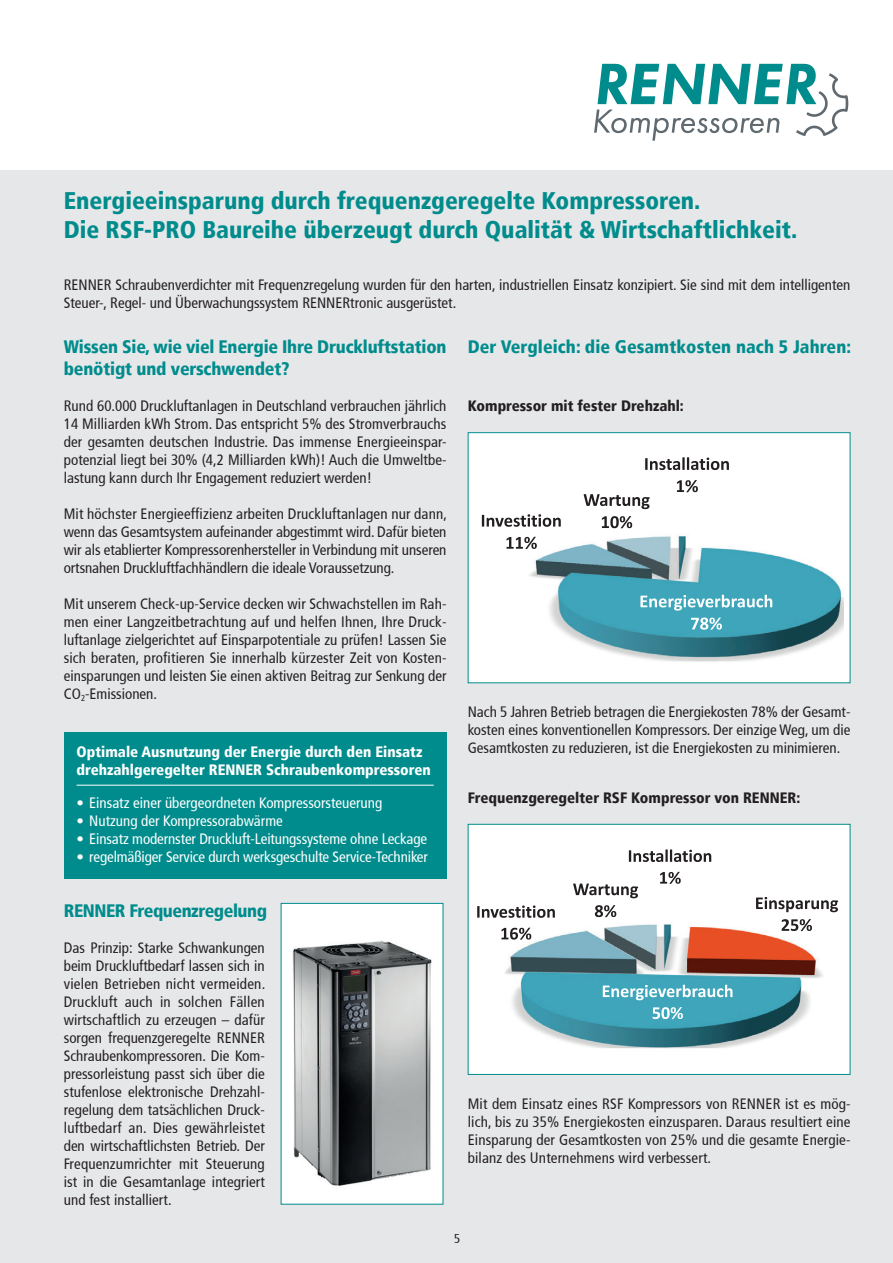
<style>
.page{position:relative;width:893px;height:1263px;background:#fff}
.page>*{position:absolute;margin:0;border:0;box-sizing:border-box;transform-origin:0 0}
.t1{font:900 condensed 24px/28.8px "Frutiger";color:#008c8c}
.t2{font:900 condensed 18px/21.6px "Frutiger";letter-spacing:-.01em;color:#008c8c}
.t3{font:condensed 15px/18px "Frutiger";color:#231f20;text-align:justify}
.t4{font:condensed 15px "Frutiger";letter-spacing:-.005em;color:#fff}
.t5{font:900 condensed 15px/18px "Frutiger";color:#fff}
.t6{font:900 condensed 15px "Frutiger";color:#231f20}
.t7{font:condensed 12.75px "Frutiger";color:#231f20}
</style>
<div class="page">
<svg style="left:594px;top:64px;width:254px;height:77px"></svg>
<div style="left:0;top:170px;width:893px;height:1093px;background:#e6e7e9"></div>
<div style="left:64px;top:733px;width:382px;height:146px;background:#008c8c"></div>
<hr style="left:77px;top:785px;width:357px;height:1px;background:#fff">
<div style="left:468px;top:824px;width:382px;height:250px;background:#fff"></div>
<img style="left:504px;top:917px;width:319px;height:132px">
<svg style="left:595px;top:905px;width:21px;height:12px"></svg>
<svg style="left:573px;top:883px;width:65px;height:15px"></svg>
<svg style="left:660px;top:872px;width:21px;height:12px"></svg>
<svg style="left:629px;top:849px;width:82px;height:13px"></svg>
<svg style="left:653px;top:1007px;width:30px;height:12px"></svg>
<svg style="left:603px;top:985px;width:129px;height:15px"></svg>
<svg style="left:501px;top:927px;width:30px;height:13px"></svg>
<svg style="left:477px;top:905px;width:78px;height:13px"></svg>
<svg style="left:782px;top:919px;width:30px;height:12px"></svg>
<svg style="left:756px;top:897px;width:82px;height:15px"></svg>
<div style="left:468px;top:824px;width:382px;height:251px;border:1px solid #008c8c"></div>
<div style="left:468px;top:433px;width:382px;height:250px;background:#fff"></div>
<img style="left:526px;top:525px;width:318px;height:137px">
<svg style="left:602px;top:516px;width:30px;height:12px"></svg>
<svg style="left:584px;top:494px;width:66px;height:15px"></svg>
<svg style="left:677px;top:480px;width:21px;height:12px"></svg>
<svg style="left:645px;top:457px;width:84px;height:13px"></svg>
<svg style="left:691px;top:617px;width:31px;height:13px"></svg>
<svg style="left:640px;top:595px;width:132px;height:15px"></svg>
<svg style="left:506px;top:537px;width:31px;height:12px"></svg>
<svg style="left:482px;top:514px;width:79px;height:13px"></svg>
<div style="left:468px;top:432px;width:382px;height:251px;border:1px solid #008c8c"></div>
<div style="left:281px;top:903px;width:162px;height:301px;background:#fff"></div>
<img style="left:292px;top:941px;width:140px;height:245px">
<h1 class="t1" style="left:64px;top:187px;width:735px">Energieeinsparung durch frequenzgeregelte Kompressoren.<br>Die RSF-PRO Baureihe überzeugt durch Qualität &amp; Wirtschaftlichkeit.</h1>
<p class="t3" style="left:64px;top:276px;width:788px">RENNER Schraubenverdichter mit Frequenzregelung wurden für den harten, industriellen Einsatz konzipiert. Sie sind mit dem intelligenten<br>Steuer-, Regel- und Überwachungssystem RENNERtronic ausgerüstet.</p>
<p class="t2" style="left:64px;top:336px;width:384px">Wissen Sie, wie viel Energie Ihre Druckluftstation benötigt und verschwendet?</p>
<p class="t3" style="left:64px;top:397px;width:384px">Rund 60.000 Druckluftanlagen in Deutschland verbrauchen jährlich 14 Milliarden kWh Strom. Das entspricht 5% des Stromverbrauchs der gesamten deutschen Industrie. Das immense Energieeinspar&shy;potenzial liegt bei 30% (4,2 Milliarden kWh)! Auch die Umweltbe&shy;lastung kann durch Ihr Engagement reduziert werden!</p>
<p class="t3" style="left:64px;top:505px;width:385px">Mit höchster Energieeffizienz arbeiten Druckluftanlagen nur dann, wenn das Gesamtsystem aufeinander abgestimmt wird. Dafür bieten wir als etablierter Kompressorenhersteller in Verbindung mit unseren ortsnahen Druckluftfachhändlern die ideale Voraussetzung.</p>
<p class="t3" style="left:64px;top:595px;width:384px">Mit unserem Check-up-Service decken wir Schwachstellen im Rah&shy;men einer Langzeitbetrachtung auf und helfen Ihnen, Ihre Druck&shy;luftanlage zielgerichtet auf Einsparpotentiale zu prüfen! Lassen Sie sich beraten, profitieren Sie innerhalb kürzester Zeit von Kosten&shy;einsparungen und leisten Sie einen aktiven Beitrag zur Senkung der CO<sub>2</sub>-Emissionen.</p>
<p class="t2" style="left:468px;top:336px;width:385px">Der Vergleich: die Gesamtkosten nach 5 Jahren:</p>
<p class="t6" style="left:468px;top:397px;width:218px">Kompressor mit fester Drehzahl:</p>
<p class="t5" style="left:77px;top:742px;width:356px">Optimale Ausnutzung der Energie durch den Einsatz drehzahlgeregelter RENNER Schraubenkompressoren</p>
<p class="t4" style="left:77px;top:794px;width:307px">• Einsatz einer übergeordneten Kompressorsteuerung</p>
<p class="t4" style="left:77px;top:812px;width:208px">• Nutzung der Kompressorabwärme</p>
<p class="t4" style="left:77px;top:830px;width:352px">• Einsatz modernster Druckluft-Leitungssysteme ohne Leckage</p>
<p class="t4" style="left:77px;top:848px;width:353px">• regelmäßiger Service durch werksgeschulte Service-Techniker</p>
<p class="t2" style="left:64px;top:899px;width:205px">RENNER Frequenzregelung</p>
<p class="t3" style="left:64px;top:938px;width:203px">Das Prinzip: Starke Schwankungen beim Druckluftbedarf lassen sich in vielen Betrieben nicht vermeiden.<br>Druckluft auch in solchen Fällen wirtschaftlich zu erzeugen – dafür sorgen frequenzgeregelte RENNER Schraubenkompressoren. Die Kom&shy;pressorleistung passt sich über die stufenlose elektronische Drehzahl&shy;regelung dem tatsächlichen Druck&shy;luftbedarf an. Dies gewährleistet den wirtschaftlichsten Betrieb. Der Frequenzumrichter mit Steuerung ist in die Gesamtanlage integriert und fest installiert.</p>
<p class="t3" style="left:468px;top:703px;width:384px">Nach 5 Jahren Betrieb betragen die Energiekosten 78% der Gesamt&shy;kosten eines konventionellen Kompressors. Der einzige Weg, um die Gesamtkosten zu reduzieren, ist die Energiekosten zu minimieren.</p>
<p class="t6" style="left:468px;top:788px;width:334px">Frequenzgeregelter RSF Kompressor von RENNER:</p>
<p class="t3" style="left:468px;top:1094px;width:384px">Mit dem Einsatz eines RSF Kompressors von RENNER ist es mög&shy;lich, bis zu 35% Energiekosten einzusparen. Daraus resultiert eine Einsparung der Gesamtkosten von 25% und die gesamte Energie&shy;bilanz des Unternehmens wird verbessert.</p>
<p class="t7" style="left:454px;top:1231px;width:8px">5</p>
</div>
